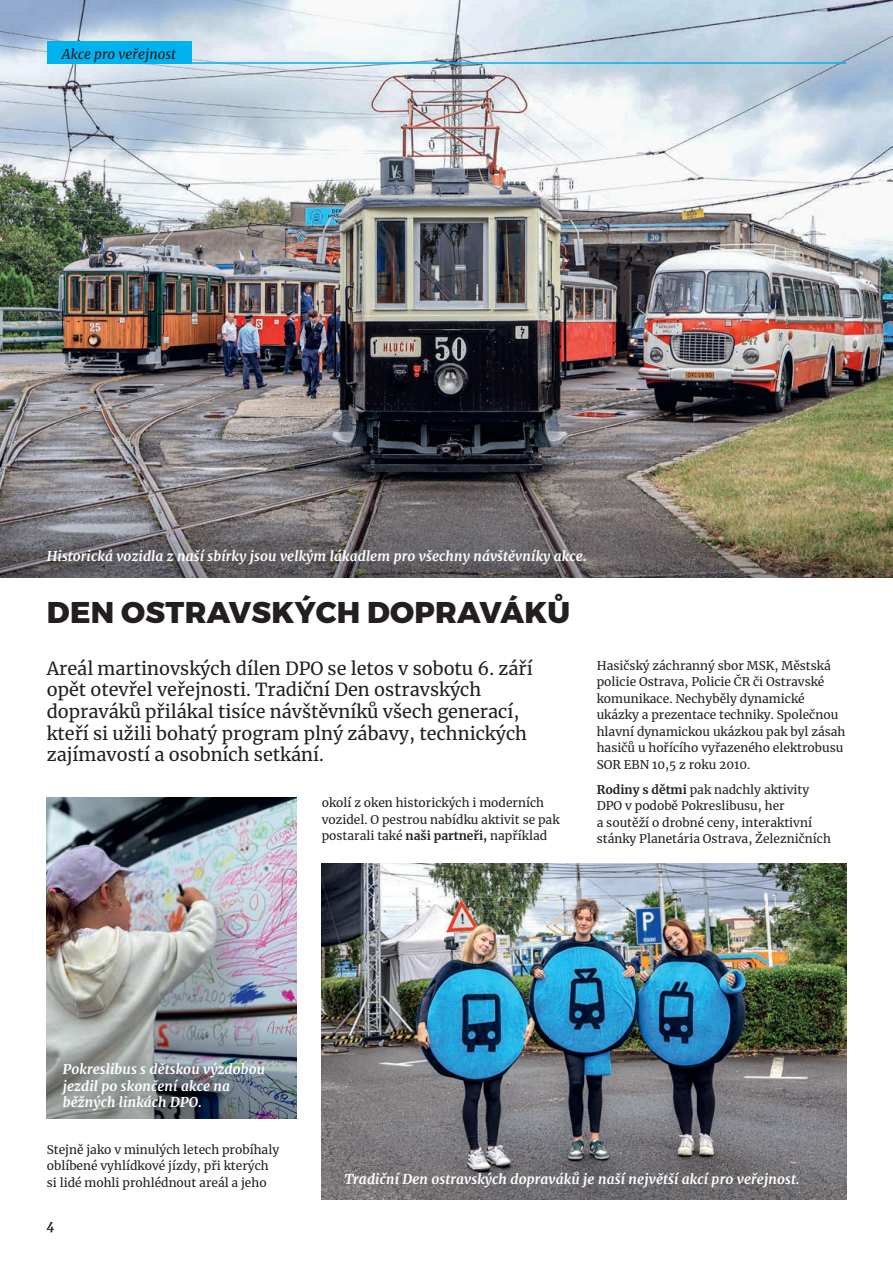
<style>
.page{position:relative;width:893px;height:1263px;background:#fff}
.page>*{position:absolute;margin:0;border:0;box-sizing:border-box;transform-origin:0 0}
.t1{font:800 30px "Montserrat";letter-spacing:.01em;color:#231f20}
.t2{font:18px/21.6px "Merriweather";color:#231f20}
.t3{font:italic 700 13.5px/16.5px "Merriweather";letter-spacing:.01em;color:#fff}
.t4{font:italic 13.5px "Merriweather";color:#231f20}
.t5{font:italic 700 12.75px "Merriweather";color:#231f20}
.t6{font:12px/16.5px "Merriweather";color:#231f20}
.s1{font-weight:700}
</style>
<div class="page">
<img style="left:0;top:0;width:893px;height:577px">
<img style="left:322px;top:863px;width:524px;height:336px">
<div style="left:47px;top:42px;width:144px;height:22px;background:#00b3ef"></div>
<hr style="left:47px;top:62px;width:799px;height:2px;background:#00b3ef">
<img style="left:47px;top:797px;width:249px;height:321px">
<p class="t4" style="left:62px;top:45px;width:116px">Akce pro veřejnost</p>
<p class="t3" style="left:47px;top:547px;width:541px">Historická vozidla z naší sbírky jsou velkým lákadlem pro všechny návštěvníky akce.</p>
<h1 class="t1" style="left:47px;top:594px;width:525px">DEN OSTRAVSKÝCH DOPRAVÁKŮ</h1>
<p class="t2" style="left:47px;top:657px;width:488px">Areál martinovských dílen DPO se letos v sobotu 6. září opět otevřel veřejnosti. Tradiční Den ostravských dopraváků přilákal tisíce návštěvníků všech generací, kteří si užili bohatý program plný zábavy, technických zajímavostí a osobních setkání.</p>
<p class="t6" style="left:322px;top:794px;width:239px">okolí z oken historických i moderních vozidel. O pestrou nabídku aktivit se pak postarali také <span class="s1">naši partneři,</span> například</p>
<p class="t6" style="left:597px;top:657px;width:250px">Hasičský záchranný sbor MSK, Městská policie Ostrava, Policie ČR či Ostravské komunikace. Nechyběly dynamické ukázky a prezentace techniky. Společnou hlavní dynamickou ukázkou pak byl zásah hasičů u hořícího vyřazeného elektrobusu SOR EBN 10,5 z roku 2010.</p>
<p class="t6" style="left:597px;top:781px;width:236px"><span class="s1">Rodiny s dětmi</span> pak nadchly aktivity DPO v podobě Pokreslibusu, her<br>a soutěží o drobné ceny, interaktivní stánky Planetária Ostrava, Železničních</p>
<p class="t3" style="left:63px;top:1061px;width:204px">Pokreslibus s dětskou výzdobou jezdil po skončení akce na běžných linkách DPO.</p>
<p class="t6" style="left:47px;top:1141px;width:234px">Stejně jako v minulých letech probíhaly oblíbené vyhlídkové jízdy, při kterých si lidé mohli prohlédnout areál a jeho</p>
<p class="t5" style="left:47px;top:1216px;width:9px">4</p>
<p class="t3" style="left:344px;top:1170px;width:457px">Tradiční Den ostravských dopraváků je naší největší akcí pro veřejnost.</p>
</div>
